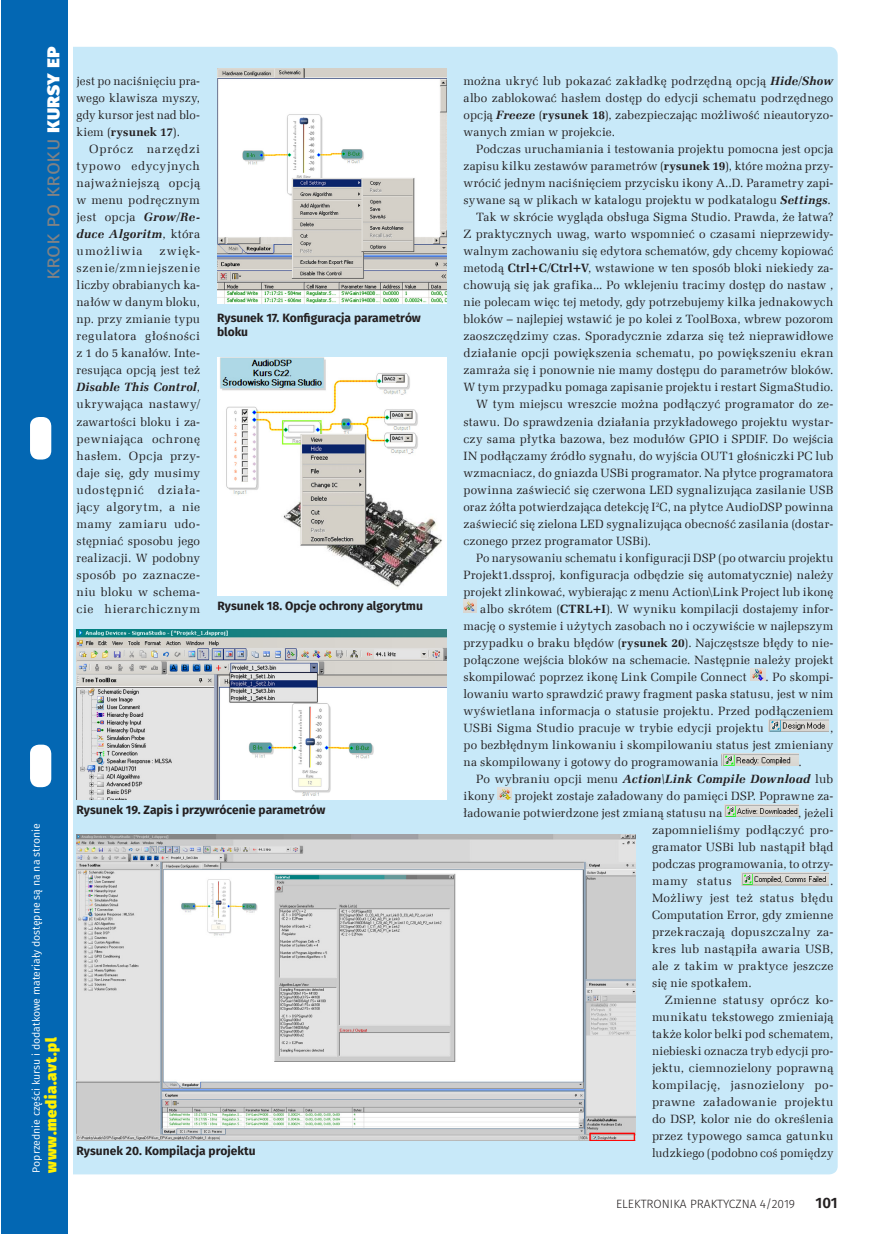
<style>
.page{position:relative;width:893px;height:1234px;background:#fff}
.page>*{position:absolute;margin:0;border:0;box-sizing:border-box;transform-origin:0 0}
.t1{font:21px "Fira Sans";letter-spacing:-.005em;color:#808285}
.t2{font:900 15px "Fira Sans";letter-spacing:.05em;color:#fff101}
.t3{font:600 15px "Fira Sans";color:#231f20}
._1_Body{font:12px/17px "Zapf Ellipt EU";letter-spacing:.015em;color:#231f20;text-align:justify}
._4_Podpis{font:700 12px/14.4px "Fira Sans";color:#231f20}
.t4{font:300 12px "Fira Sans";color:#231f20}
.t5{font:10.5px "Fira Sans";color:#fff}
.s1{font-weight:800;color:#fff}
.s2{font-weight:700}
.s3{font-weight:700;font-style:italic}
</style>
<div class="page">
<div style="left:6px;top:47px;width:832px;height:1127px;background:#c8e9f9;border-radius:9px"></div>
<div style="left:1px;top:0;width:68px;height:1233px;background:#0367b3"></div>
<div style="left:30px;top:417px;width:21px;height:42px;background:#fff;border-radius:9px"></div>
<div style="left:30px;top:744px;width:21px;height:43px;background:#fff;border-radius:9px"></div>
<hr style="left:68px;top:0;width:4px;height:1233px;background:#fff">
<img style="left:217px;top:68px;width:229px;height:235px">
<div style="left:217px;top:357px;width:229px;height:238px;background:#fff"></div>
<img style="left:220px;top:357px;width:222px;height:231px">
<img style="left:77px;top:629px;width:369px;height:170px">
<img style="left:77px;top:834px;width:558px;height:305px">
<svg style="left:463px;top:600px;width:13px;height:12px"></svg>
<img style="left:750px;top:668px;width:16px;height:12px">
<img style="left:768px;top:719px;width:61px;height:12px">
<img style="left:722px;top:753px;width:77px;height:12px">
<svg style="left:498px;top:787px;width:13px;height:12px"></svg>
<img style="left:725px;top:804px;width:74px;height:12px">
<img style="left:741px;top:872px;width:87px;height:12px">
<h1 class="t1" style="left:36px;top:280px;width:235px;rotate:-90deg">Krok po kroku <span class="s1">Kursy EP</span></h1>
<p class="_1_Body" style="left:77px;top:73px;width:125px">jest po naciśnięciu pra&shy;wego klawisza myszy, gdy kursor jest nad blo&shy;kiem (<span class="s2">rysunek 17</span>).</p>
<p class="_1_Body" style="left:77px;top:141px;width:125px;text-indent:13px">Oprócz narzędzi typowo edycyjnych najważniejszą opcją w menu podręcznym jest opcja <span class="s3">Grow/Re&shy;duce Algoritm</span>, która umożliwia</p>
<p class="_1_Body" style="left:77px;top:243px;width:125px;text-indent:83px">zwięk&shy;szenie/zmniejszenie liczby obrabianych ka&shy;nałów w danym bloku, np. przy zmianie typu regulatora głośności z 1 do 5 kanałów. Inte&shy;resująca opcją jest też <span class="s3">Disable This Control</span>, ukrywająca nastawy/ zawartości bloku i za&shy;pewniająca ochronę hasłem. Opcja przy&shy;daje się, gdy musimy udostępnić działa&shy;jący algorytm, a nie mamy zamiaru udo&shy;stępniać sposobu jego realizacji. W podobny sposób po zaznacze&shy;niu bloku w schema&shy;cie hierarchicznym</p>
<p class="_4_Podpis" style="left:217px;top:309px;width:205px">Rysunek 17. Konfiguracja parametrów bloku</p>
<p class="_4_Podpis" style="left:217px;top:597px;width:207px">Rysunek 18. Opcje ochrony algorytmu</p>
<p class="t5" style="left:28px;top:1172px;width:350px;rotate:-90deg">Poprzednie części kursu i dodatkowe materiały dostępne są na na stronie</p>
<p class="t2" style="left:37px;top:1172px;width:137px;rotate:-90deg">www.media.avt.pl</p>
<p class="_4_Podpis" style="left:77px;top:801px;width:250px">Rysunek 19. Zapis i przywrócenie parametrów</p>
<p class="_4_Podpis" style="left:77px;top:1141px;width:181px">Rysunek 20. Kompilacja projektu</p>
<p class="_1_Body" style="left:463px;top:73px;width:371px">można ukryć lub pokazać zakładkę podrzędną opcją <span class="s3">Hide/Show </span>albo zablokować hasłem dostęp do edycji schematu podrzędnego opcją <span class="s3">Freeze</span> (<span class="s2">rysunek 18</span>), zabezpieczając możliwość nieautoryzo&shy;wanych zmian w projekcie.</p>
<p class="_1_Body" style="left:463px;top:141px;width:371px;text-indent:13px">Podczas uruchamiania i testowania projektu pomocna jest opcja zapisu kilku zestawów parametrów (<span class="s2">rysunek 19</span>), które można przy&shy;wrócić jednym naciśnięciem przycisku ikony A..D. Parametry zapi&shy;sywane są w plikach w katalogu projektu w podkatalogu <span class="s3">Settings</span>.</p>
<p class="_1_Body" style="left:463px;top:209px;width:371px;text-indent:13px">Tak w skrócie wygląda obsługa Sigma Studio. Prawda, że łatwa?<br>Z praktycznych uwag, warto wspomnieć o czasami nieprzewidy&shy;walnym zachowaniu się edytora schematów, gdy chcemy kopiować metodą <span class="s2">Ctrl+C/Ctrl+V</span>, wstawione w ten sposób bloki niekiedy za&shy;chowują się jak grafika... Po wklejeniu tracimy dostęp do nastaw , nie polecam więc tej metody, gdy potrzebujemy kilka jednakowych bloków – najlepiej wstawić je po kolei z ToolBoxa, wbrew pozorom zaoszczędzimy czas. Sporadycznie zdarza się też nieprawidłowe działanie opcji powiększenia schematu, po powiększeniu ekran zamraża się i ponownie nie mamy dostępu do parametrów bloków.<br>W tym przypadku pomaga zapisanie projektu i restart SigmaStudio.</p>
<p class="_1_Body" style="left:463px;top:396px;width:371px;text-indent:13px">W tym miejscu wreszcie można podłączyć programator do ze&shy;stawu. Do sprawdzenia działania przykładowego projektu wystar&shy;czy sama płytka bazowa, bez modułów GPIO i SPDIF. Do wejścia IN podłączamy źródło sygnału, do wyjścia OUT1 głośniczki PC lub wzmacniacz, do gniazda USBi programator. Na płytce programatora powinna zaświecić się czerwona LED sygnalizująca zasilanie USB oraz żółta potwierdzająca detekcję I<sup>2</sup>C, na płytce AudioDSP powinna zaświecić się zielona LED sygnalizująca obecność zasilania (dostar&shy;czonego przez programator USBi).</p>
<p class="_1_Body" style="left:476px;top:549px;width:359px">Po narysowaniu schematu i konfiguracji DSP (po otwarciu projektu</p>
<p class="_1_Body" style="left:463px;top:566px;width:371px">Projekt1.dssproj, konfiguracja odbędzie się automatycznie) należy</p>
<p class="_1_Body" style="left:463px;top:583px;width:371px">projekt zlinkować, wybierając z menu Action\Link Project lub ikonę</p>
<p class="_1_Body" style="left:480px;top:600px;width:355px">albo skrótem (<span class="s2">CTRL+I</span>). W wyniku kompilacji dostajemy infor-</p>
<p class="_1_Body" style="left:463px;top:617px;width:371px">mację o systemie i użytych zasobach no i oczywiście w najlepszym</p>
<p class="_1_Body" style="left:463px;top:634px;width:371px">przypadku o braku błędów (<span class="s2">rysunek 20</span>). Najczęstsze błędy to nie-</p>
<p class="_1_Body" style="left:463px;top:651px;width:371px">połączone wejścia bloków na schemacie. Następnie należy projekt</p>
<p class="_1_Body" style="left:463px;top:668px;width:285px">skompilować poprzez ikonę Link Compile Connect</p>
<p class="_1_Body" style="left:463px;top:668px;width:371px;text-indent:302px">. Po skompi&shy;lowaniu warto sprawdzić prawy fragment paska statusu, jest w nim wyświetlana informacja o statusie projektu. Przed podłączeniem USBi Sigma Studio pracuje w trybie edycji projektu</p>
<p class="_1_Body" style="left:463px;top:719px;width:371px;text-indent:367px">, po bezbłędnym linkowaniu i skompilowaniu status jest zmieniany na skompilowany i gotowy do programowania</p>
<p class="_1_Body" style="left:799px;top:753px;width:5px">.</p>
<p class="_1_Body" style="left:463px;top:770px;width:371px;text-indent:13px">Po wybraniu opcji menu <span class="s3">Action\Link Compile Download</span> lub ikony</p>
<p class="_1_Body" style="left:463px;top:787px;width:371px;text-indent:51px">projekt zostaje załadowany do pamięci DSP. Poprawne za&shy;ładowanie potwierdzone jest zmianą statusu na</p>
<p class="_1_Body" style="left:652px;top:804px;width:183px;text-indent:146px">, jeżeli zapomnieliśmy podłączyć pro&shy;gramator USBi lub nastąpił błąd podczas programowania, to otrzy&shy;mamy status</p>
<p class="_1_Body" style="left:652px;top:872px;width:183px;text-indent:178px">.<br>Możliwy jest też status błędu Computation Error, gdy zmienne przekraczają dopuszczalny za&shy;kres lub nastąpiła awaria USB, ale z takim w praktyce jeszcze się nie spotkałem.</p>
<p class="_1_Body" style="left:652px;top:991px;width:183px;text-indent:13px">Zmienne statusy oprócz ko&shy;munikatu tekstowego zmieniają także kolor belki pod schematem, niebieski oznacza tryb edycji pro&shy;jektu, ciemnozielony poprawną kompilację, jasnozielony po&shy;prawne załadowanie projektu do DSP, kolor nie do określenia przez typowego samca gatunku ludzkiego (podobno coś pomiędzy</p>
<p class="t4" style="left:616px;top:1195px;width:181px">ELEKTRONIKA PRAKTYCZNA 4/2019</p>
<p class="t3" style="left:815px;top:1190px;width:24px">101</p>
</div>
